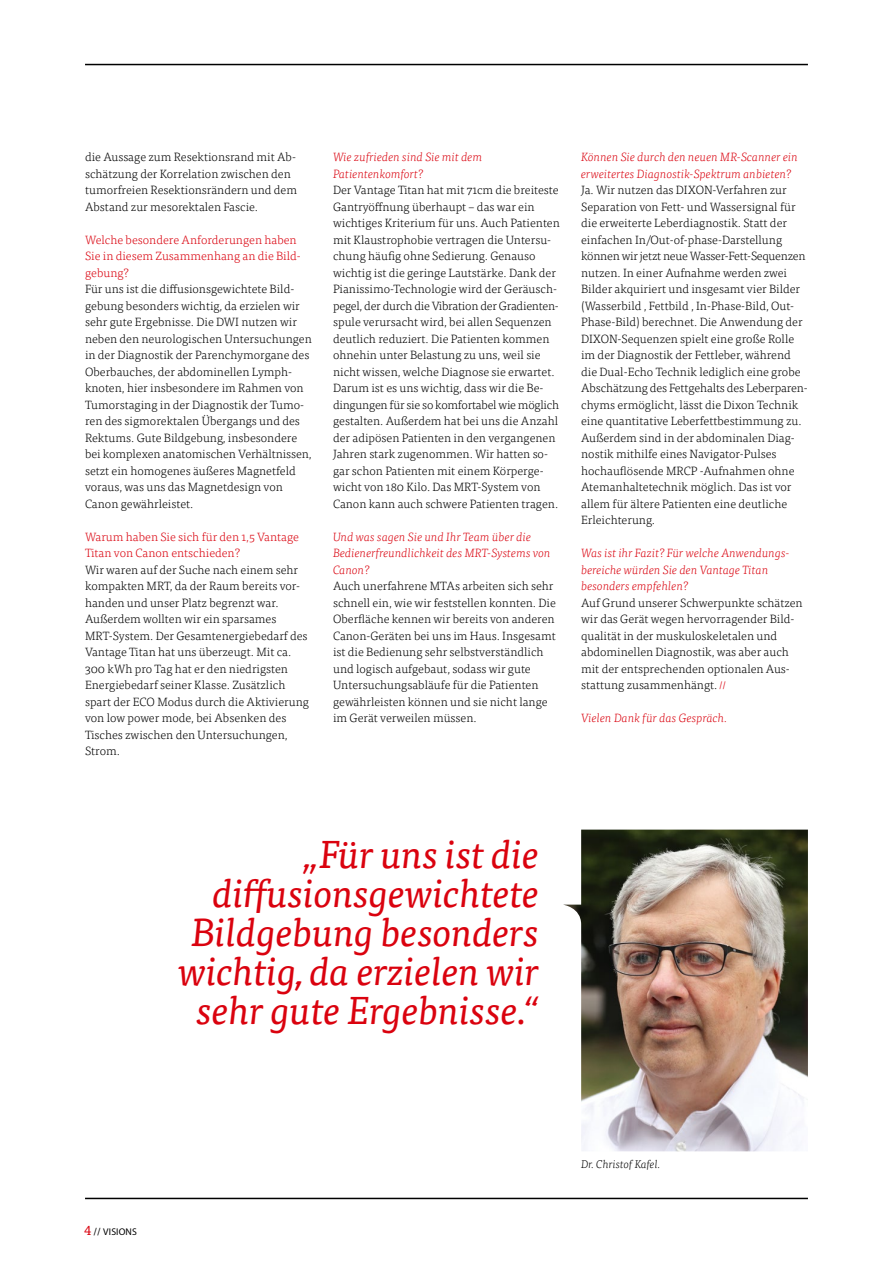
<style>
.page{position:relative;width:893px;height:1263px;background:#fff}
.page>*{position:absolute;margin:0;border:0;box-sizing:border-box;transform-origin:0 0}
.t1{font:italic 39px/39px "Tisa OT";letter-spacing:-.01em;color:#da020e;text-align:right}
.t2{font:300 12px/16.5px "Tisa Pro";color:#000}
.t3{font:italic 300 12px/16.5px "Tisa Pro";color:#da020e}
.t4{font:300 12px/16.5px "Tisa Pro";color:#da020e}
.t5{font:italic 300 11.25px "Tisa Pro";color:#000}
.t6{font:9.75px "Myriad Pro";letter-spacing:.015em;color:#000}
.s1{font-family:"Helvetica Neue";font-stretch:condensed;font-size:10.5px;color:#da020e}
.s2{font-family:"Tisa OT";font-size:13.5px;color:#da020e}
.s3{font-size:10.5px}
</style>
<div class="page">
<img style="left:563px;top:830px;width:245px;height:321px">
<hr style="left:85px;top:64px;width:723px;height:1px;background:#000">
<hr style="left:85px;top:1198px;width:723px;height:1px;background:#000">
<p class="t2" style="left:85px;top:148px;width:214px">die Aussage zum Resektionsrand mit Ab&shy;schätzung der Korrelation zwischen den tumorfreien Resektionsrändern und dem Abstand zur mesorektalen Fascie.</p>
<p class="t4" style="left:85px;top:231px;width:217px">Welche besondere Anforderungen haben<br>Sie in diesem Zusammenhang an die Bild&shy;gebung?</p>
<p class="t2" style="left:85px;top:280px;width:228px">Für uns ist die diffusionsgewichtete Bild&shy;gebung besonders wichtig, da erzielen wir sehr gute Ergebnisse. Die DWI nutzen wir neben den neurologischen Untersuchungen in der Diagnostik der Parenchymorgane des Oberbauches, der abdominellen Lymph&shy;knoten, hier insbesondere im Rahmen von Tumorstaging in der Diagnostik der Tumo&shy;ren des sigmorektalen Übergangs und des Rektums. Gute Bildgebung, insbesondere bei komplexen anatomischen Verhältnissen, setzt ein homogenes äußeres Magnetfeld voraus, was uns das Magnetdesign von Canon gewährleistet.</p>
<p class="t4" style="left:85px;top:528px;width:215px">Warum haben Sie sich für den 1,5 Vantage<br>Titan von Canon entschieden?</p>
<p class="t2" style="left:85px;top:561px;width:225px">Wir waren auf der Suche nach einem sehr kompakten MRT, da der Raum bereits vor&shy;handen und unser Platz begrenzt war.<br>Außerdem wollten wir ein sparsames MRT-System. Der Gesamtenergiebedarf des Vantage Titan hat uns überzeugt. Mit ca.<br>300 kWh pro Tag hat er den niedrigsten Energiebedarf seiner Klasse. Zusätzlich spart der ECO Modus durch die Aktivierung von low power mode, bei Absenken des Tisches zwischen den Untersuchungen, Strom.</p>
<p class="t3" style="left:333px;top:148px;width:151px">Wie zufrieden sind Sie mit dem<br>Patientenkomfort?</p>
<p class="t2" style="left:333px;top:181px;width:228px">Der Vantage Titan hat mit 71cm die breiteste Gantryöffnung überhaupt – das war ein wichtiges Kriterium für uns. Auch Patienten mit Klaustrophobie vertragen die Untersu&shy;chung häufig ohne Sedierung. Genauso wichtig ist die geringe Lautstärke. Dank der Pianissimo-Technologie wird der Geräusch&shy;pegel, der durch die Vibration der Gradienten&shy;spule verursacht wird, bei allen Sequenzen deutlich reduziert. Die Patienten kommen ohnehin unter Belastung zu uns, weil sie nicht wissen, welche Diagnose sie erwartet.<br>Darum ist es uns wichtig, dass wir die Be&shy;dingungen für sie so komfortabel wie möglich gestalten. Außerdem hat bei uns die Anzahl der adipösen Patienten in den vergangenen Jahren stark zugenommen. Wir hatten so&shy;gar schon Patienten mit einem Körperge&shy;wicht von 180 Kilo. Das MRT-System von Canon kann auch schwere Patienten tragen.</p>
<p class="t3" style="left:333px;top:528px;width:219px">Und was sagen Sie und Ihr Team über die<br>Bedienerfreundlichkeit des MRT-Systems von<br>Canon?</p>
<p class="t2" style="left:333px;top:577px;width:224px">Auch unerfahrene MTAs arbeiten sich sehr schnell ein, wie wir feststellen konnten. Die Oberfläche kennen wir bereits von anderen Canon-Geräten bei uns im Haus. Insgesamt ist die Bedienung sehr selbstverständlich und logisch aufgebaut, sodass wir gute Untersuchungsabläufe für die Patienten gewährleisten können und sie nicht lange im Gerät verweilen müssen.</p>
<p class="t3" style="left:581px;top:148px;width:218px">Können Sie durch den neuen MR-Scanner ein erweitertes Diagnostik-Spektrum anbieten?</p>
<p class="t2" style="left:581px;top:181px;width:227px">Ja. Wir nutzen das DIXON-Verfahren zur Separation von Fett- und Wassersignal für die erweiterte Leberdiagnostik. Statt der einfachen In/Out-of-phase-Darstellung können wir jetzt neue Wasser-Fett-Sequenzen nutzen. In einer Aufnahme werden zwei Bilder akquiriert und insgesamt vier Bilder (Wasserbild , Fettbild , In-Phase-Bild, Out-Phase-Bild) berechnet. Die Anwendung der DIXON-Sequenzen spielt eine große Rolle im der Diagnostik der Fettleber, während die Dual-Echo Technik lediglich eine grobe Abschätzung des Fettgehalts des Leberparen&shy;chyms ermöglicht, lässt die Dixon Technik eine quantitative Leberfettbestimmung zu.<br>Außerdem sind in der abdominalen Diag&shy;nostik mithilfe eines Navigator-Pulses hochaufösende MRCP -Aufnahmen ohne Atemanhaltetechnik möglich. Das ist vor allem für ältere Patienten eine deutliche Erleichterung.</p>
<p class="t3" style="left:581px;top:544px;width:209px">Was ist ihr Fazit? Für welche Anwendungs&shy;bereiche würden Sie den Vantage Titan besonders empfehlen?</p>
<p class="t2" style="left:581px;top:594px;width:223px">Auf Grund unserer Schwerpunkte schätzen wir das Gerät wegen hervorragender Bild&shy;qualität in der muskuloskeletalen und abdominellen Diagnostik, was aber auch mit der entsprechenden optionalen Aus&shy;stattung zusammenhängt. <span class="s1">//</span></p>
<p class="t3" style="left:581px;top:709px;width:148px">Vielen Dank für das Gespräch.</p>
<h1 class="t1" style="left:178px;top:835px;width:363px">„Für uns ist die diffusionsgewichtete<br>Bildgebung besonders wichtig, da erzielen wir sehr gute Ergebnisse.“</h1>
<p class="t6" style="left:84px;top:1226px;width:54px"><span class="s2">4</span> <span class="s3">//</span>VISIONS</p>
<p class="t5" style="left:581px;top:1156px;width:81px">Dr. Christof Kafel.</p>
</div>
